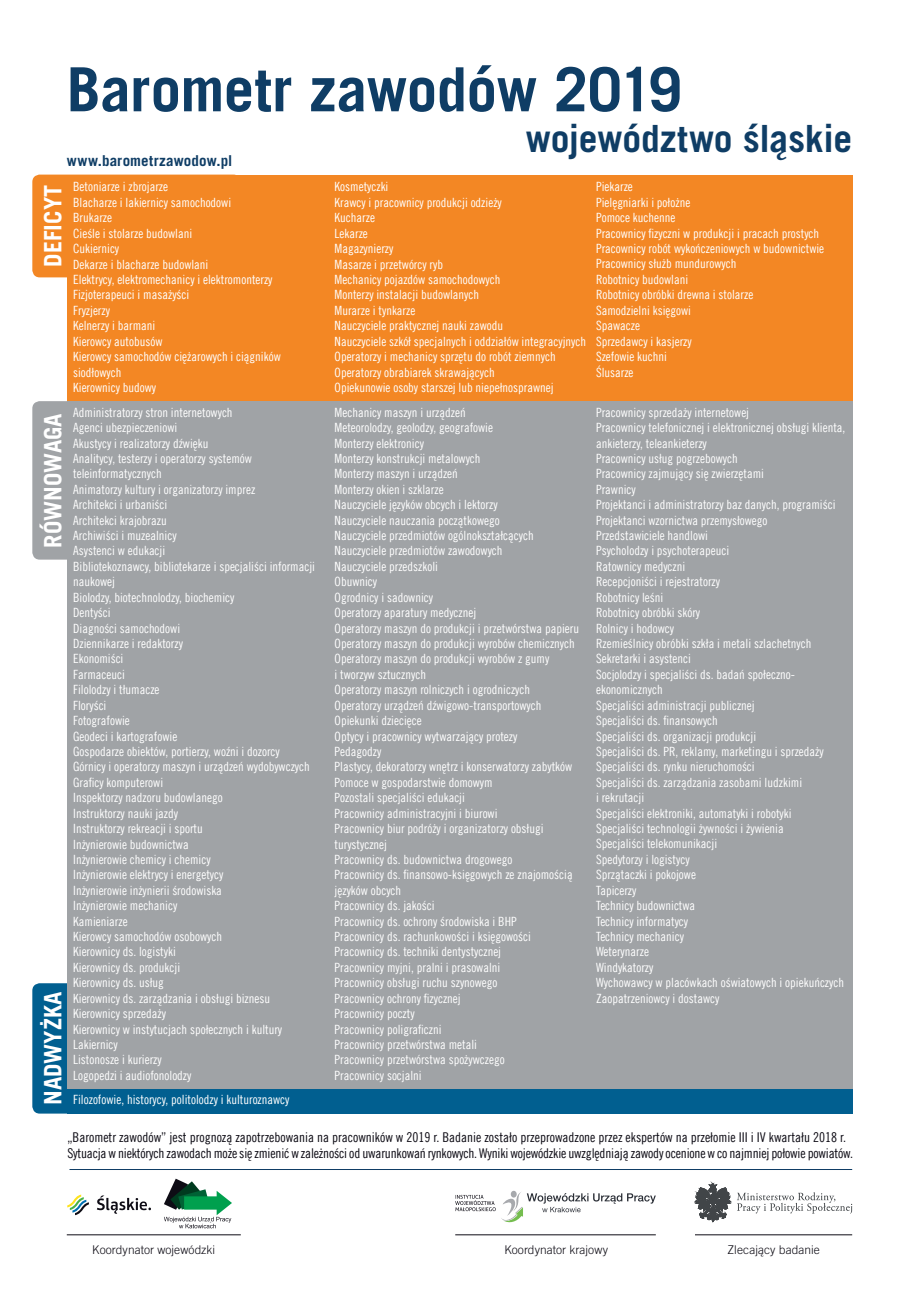
<style>
.page{position:relative;width:919px;height:1289px;background:#fff}
.page>*{position:absolute;margin:0;border:0;box-sizing:border-box;transform-origin:0 0}
.t1{font:700 60.9px "Trade Gothic LT Com";letter-spacing:-.01em;color:#0f3d65}
.t2{font:700 37.5px "Trade Gothic LT Com";letter-spacing:-.005em;color:#0f3d65}
.t3{font:700 24px "Trade Gothic LT Com";color:#fff}
.t4{font:700 15px "Trade Gothic LT Com";letter-spacing:.01em;color:#0f3d65}
.t5{font:13.5px/16.2px "Trade Gothic LT Com Cn 18";letter-spacing:-.015em;color:#0e0c15}
.t6{font:12.75px/15.5px "Trade Gothic LT Com Cn 18";color:#fff}
.t7{font:300 12px "Trade Gothic LT Com";letter-spacing:.005em;color:#0e0c15}
</style>
<div class="page">
<hr style="left:69px;top:1169px;width:783px;height:1px;background:#0f3d65">
<hr style="left:455px;top:1234px;width:200px;height:1px;background:#0e0c15">
<hr style="left:695px;top:1234px;width:157px;height:1px;background:#0e0c15">
<hr style="left:67px;top:1234px;width:174px;height:1px;background:#0e0c15">
<svg style="left:164px;top:1178px;width:68px;height:50px"></svg>
<svg style="left:695px;top:1183px;width:35px;height:38px"></svg>
<svg style="left:737px;top:1192px;width:115px;height:21px"></svg>
<div style="left:510px;top:1190px;width:7px;height:7px;background:#f7f7f8;border-radius:50%"></div>
<svg style="left:501px;top:1191px;width:154px;height:32px"></svg>
<svg style="left:455px;top:1194px;width:40px;height:17px"></svg>
<svg style="left:97px;top:1195px;width:54px;height:18px"></svg>
<svg style="left:67px;top:1194px;width:22px;height:21px"></svg>
<div style="left:32px;top:175px;width:209px;height:102px;background:#f38724;border-radius:7px"></div>
<div style="left:32px;top:983px;width:209px;height:130px;background:#015f90;border-radius:7px"></div>
<div style="left:32px;top:401px;width:209px;height:158px;background:#a0a3a6;border-radius:7px"></div>
<div style="left:67px;top:1088px;width:785px;height:25px;background:#015f90"></div>
<div style="left:67px;top:401px;width:785px;height:687px;background:#a0a3a6"></div>
<div style="left:67px;top:176px;width:785px;height:225px;background:#f38724"></div>
<h1 class="t1" style="left:67px;top:52px;width:616px">Barometr zawodów 2019</h1>
<h2 class="t2" style="left:525px;top:115px;width:328px">województwo śląskie</h2>
<p class="t4" style="left:67px;top:152px;width:167px">www.barometrzawodow.pl</p>
<h3 class="t3" style="left:38px;top:266px;width:83px;rotate:-90deg">DEFICYT</h3>
<h3 class="t3" style="left:38px;top:547px;width:136px;rotate:-90deg">RÓWNOWAGA</h3>
<h3 class="t3" style="left:38px;top:1104px;width:115px;rotate:-90deg">NADWYŻKA</h3>
<p class="t6" style="left:73px;top:179px;width:209px">Betoniarze i zbrojarze<br>Blacharze i lakiernicy samochodowi<br>Brukarze<br>Cieśle i stolarze budowlani<br>Cukiernicy<br>Dekarze i blacharze budowlani<br>Elektrycy, elektromechanicy i elektromonterzy<br>Fizjoterapeuci i masażyści<br>Fryzjerzy<br>Kelnerzy i barmani<br>Kierowcy autobusów<br>Kierowcy samochodów ciężarowych i ciągników siodłowych<br>Kierownicy budowy</p>
<p class="t6" style="left:334px;top:179px;width:253px">Kosmetyczki<br>Krawcy i pracownicy produkcji odzieży<br>Kucharze<br>Lekarze<br>Magazynierzy<br>Masarze i przetwórcy ryb<br>Mechanicy pojazdów samochodowych<br>Monterzy instalacji budowlanych<br>Murarze i tynkarze<br>Nauczyciele praktycznej nauki zawodu<br>Nauczyciele szkół specjalnych i oddziałów integracyjnych<br>Operatorzy i mechanicy sprzętu do robót ziemnych<br>Operatorzy obrabiarek skrawających<br>Opiekunowie osoby starszej lub niepełnosprawnej</p>
<p class="t6" style="left:596px;top:179px;width:230px">Piekarze<br>Pielęgniarki i położne<br>Pomoce kuchenne<br>Pracownicy fizyczni w produkcji i pracach prostych<br>Pracownicy robót wykończeniowych w budownictwie<br>Pracownicy służb mundurowych<br>Robotnicy budowlani<br>Robotnicy obróbki drewna i stolarze<br>Samodzielni księgowi<br>Spawacze<br>Sprzedawcy i kasjerzy<br>Szefowie kuchni<br>Ślusarze</p>
<p class="t6" style="left:73px;top:404px;width:243px">Administratorzy stron internetowych<br>Agenci ubezpieczeniowi<br>Akustycy i realizatorzy dźwięku<br>Analitycy, testerzy i operatorzy systemów teleinformatycznych<br>Animatorzy kultury i organizatorzy imprez<br>Architekci i urbaniści<br>Architekci krajobrazu<br>Archiwiści i muzealnicy<br>Asystenci w edukacji<br>Bibliotekoznawcy, bibliotekarze i specjaliści informacji naukowej<br>Biolodzy, biotechnolodzy, biochemicy<br>Dentyści<br>Diagności samochodowi<br>Dziennikarze i redaktorzy<br>Ekonomiści<br>Farmaceuci<br>Filolodzy i tłumacze<br>Floryści<br>Fotografowie<br>Geodeci i kartografowie<br>Gospodarze obiektów, portierzy, woźni i dozorcy<br>Górnicy i operatorzy maszyn i urządzeń wydobywczych<br>Graficy komputerowi<br>Inspektorzy nadzoru budowlanego<br>Instruktorzy nauki jazdy<br>Instruktorzy rekreacji i sportu<br>Inżynierowie budownictwa<br>Inżynierowie chemicy i chemicy<br>Inżynierowie elektrycy i energetycy<br>Inżynierowie inżynierii środowiska<br>Inżynierowie mechanicy<br>Kamieniarze<br>Kierowcy samochodów osobowych<br>Kierownicy ds. logistyki<br>Kierownicy ds. produkcji<br>Kierownicy ds. usług<br>Kierownicy ds. zarządzania i obsługi biznesu<br>Kierownicy sprzedaży<br>Kierownicy w instytucjach społecznych i kultury<br>Lakiernicy<br>Listonosze i kurierzy<br>Logopedzi i audiofonolodzy</p>
<p class="t6" style="left:334px;top:404px;width:246px">Mechanicy maszyn i urządzeń<br>Meteorolodzy, geolodzy, geografowie<br>Monterzy elektronicy<br>Monterzy konstrukcji metalowych<br>Monterzy maszyn i urządzeń<br>Monterzy okien i szklarze<br>Nauczyciele języków obcych i lektorzy<br>Nauczyciele nauczania początkowego<br>Nauczyciele przedmiotów ogólnokształcących Nauczyciele przedmiotów zawodowych<br>Nauczyciele przedszkoli<br>Obuwnicy<br>Ogrodnicy i sadownicy<br>Operatorzy aparatury medycznej<br>Operatorzy maszyn do produkcji i przetwórstwa papieru Operatorzy maszyn do produkcji wyrobów chemicznych Operatorzy maszyn do produkcji wyrobów z gumy<br>i tworzyw sztucznych<br>Operatorzy maszyn rolniczych i ogrodniczych Operatorzy urządzeń dźwigowo-transportowych Opiekunki dziecięce<br>Optycy i pracownicy wytwarzający protezy<br>Pedagodzy<br>Plastycy, dekoratorzy wnętrz i konserwatorzy zabytków Pomoce w gospodarstwie domowym<br>Pozostali specjaliści edukacji<br>Pracownicy administracyjni i biurowi<br>Pracownicy biur podróży i organizatorzy obsługi turystycznej<br>Pracownicy ds. budownictwa drogowego<br>Pracownicy ds. finansowo-księgowych ze znajomością języków obcych<br>Pracownicy ds. jakości<br>Pracownicy ds. ochrony środowiska i BHP<br>Pracownicy ds. rachunkowości i księgowości Pracownicy ds. techniki dentystycznej<br>Pracownicy myjni, pralni i prasowalni<br>Pracownicy obsługi ruchu szynowego<br>Pracownicy ochrony fizycznej<br>Pracownicy poczty<br>Pracownicy poligraficzni<br>Pracownicy przetwórstwa metali<br>Pracownicy przetwórstwa spożywczego<br>Pracownicy socjalni</p>
<p class="t6" style="left:596px;top:404px;width:251px">Pracownicy sprzedaży internetowej<br>Pracownicy telefonicznej i elektronicznej obsługi klienta, ankieterzy, teleankieterzy<br>Pracownicy usług pogrzebowych<br>Pracownicy zajmujący się zwierzętami<br>Prawnicy<br>Projektanci i administratorzy baz danych, programiści<br>Projektanci wzornictwa przemysłowego<br>Przedstawiciele handlowi<br>Psycholodzy i psychoterapeuci<br>Ratownicy medyczni<br>Recepcjoniści i rejestratorzy<br>Robotnicy leśni<br>Robotnicy obróbki skóry<br>Rolnicy i hodowcy<br>Rzemieślnicy obróbki szkła i metali szlachetnych<br>Sekretarki i asystenci<br>Socjolodzy i specjaliści ds. badań społeczno&shy;ekonomicznych<br>Specjaliści administracji publicznej<br>Specjaliści ds. finansowych<br>Specjaliści ds. organizacji produkcji<br>Specjaliści ds. PR, reklamy, marketingu i sprzedaży<br>Specjaliści ds. rynku nieruchomości<br>Specjaliści ds. zarządzania zasobami ludzkimi<br>i rekrutacji<br>Specjaliści elektroniki, automatyki i robotyki<br>Specjaliści technologii żywności i żywienia<br>Specjaliści telekomunikacji<br>Spedytorzy i logistycy<br>Sprzątaczki i pokojowe<br>Tapicerzy<br>Technicy budownictwa<br>Technicy informatycy<br>Technicy mechanicy<br>Weterynarze<br>Windykatorzy<br>Wychowawcy w placówkach oświatowych i opiekuńczych<br>Zaopatrzeniowcy i dostawcy</p>
<p class="t6" style="left:73px;top:1091px;width:218px">Filozofowie, historycy, politolodzy i kulturoznawcy</p>
<p class="t5" style="left:67px;top:1128px;width:787px">„Barometr zawodów” jest prognozą zapotrzebowania na pracowników w 2019 r. Badanie zostało przeprowadzone przez ekspertów na przełomie III i IV kwartału 2018 r.<br>Sytuacja w niektórych zawodach może się zmienić w zależności od uwarunkowań rynkowych. Wyniki wojewódzkie uwzględniają zawody ocenione w co najmniej połowie powiatów.</p>
<p class="t7" style="left:92px;top:1242px;width:124px">Koordynator wojewódzki</p>
<p class="t7" style="left:504px;top:1242px;width:105px">Koordynator krajowy</p>
<p class="t7" style="left:727px;top:1242px;width:94px">Zlecający badanie</p>
</div>
